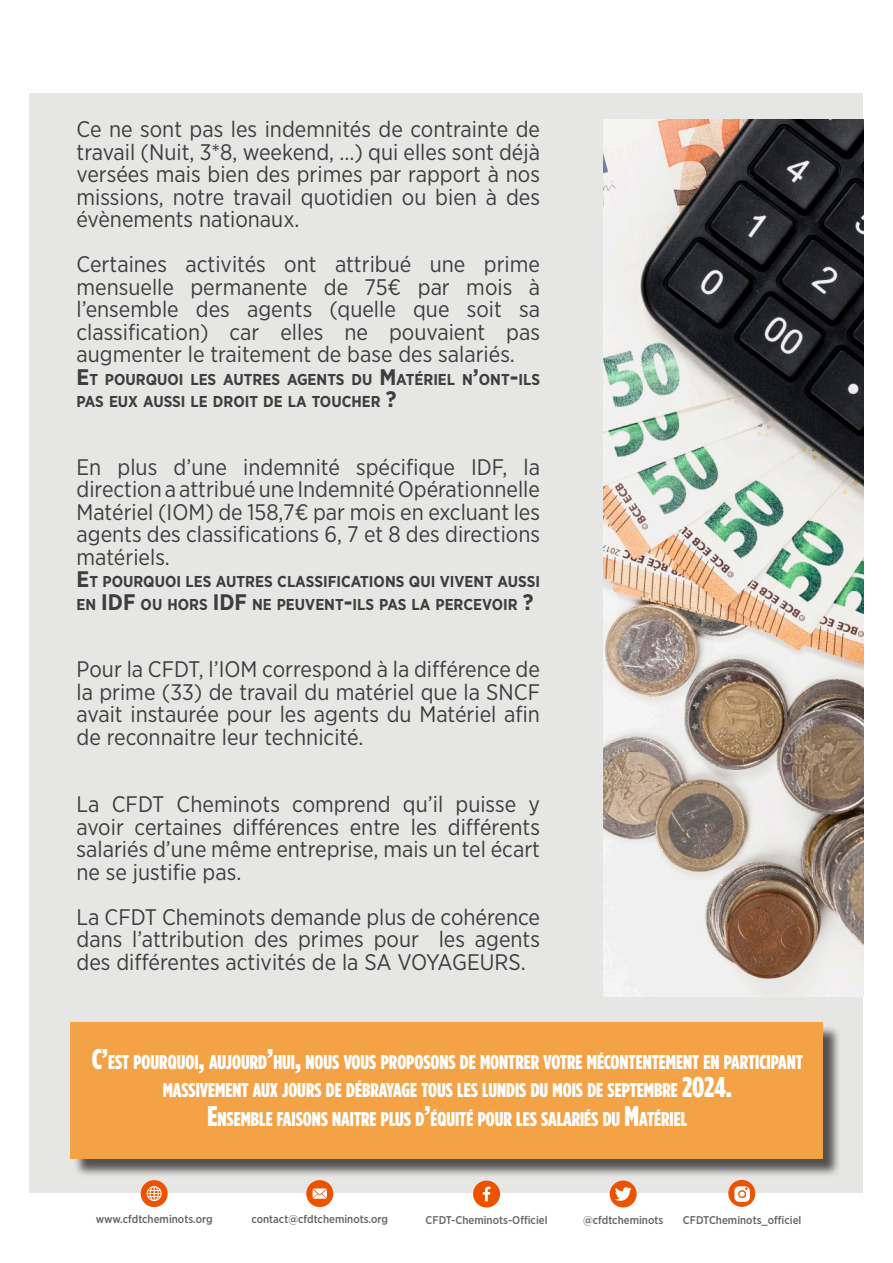
<style>
.page{position:relative;width:893px;height:1263px;background:#fff}
.page>*{position:absolute;margin:0;border:0;box-sizing:border-box;transform-origin:0 0}
.t1{font:22.5px/22.5px "Gotham Narrow";color:#3e3e3f;text-align:justify}
.t2{font:700 22.5px "Gotham Narrow";color:#3e3e3f}
.t3{font:900 19.95px/28.5px "Gotham Condensed";color:#fff;text-align:center}
.t4{font:700 15.75px/22.5px "Gotham Narrow";color:#3e3e3f}
.t5{font:500 11.25px "Gotham Narrow";color:#636366}
.s1{font-size:22.5px}
.s2{font-size:15.75px}
.s3{font-size:28.5px}
</style>
<div class="page">
<div style="left:30px;top:94px;width:833px;height:1099px;background:#e6e6e4"></div>
<div style="left:73px;top:1025px;width:768px;height:153px;background:#231f20;opacity:.75"></div>
<div style="left:70px;top:1023px;width:753px;height:136px;background:#f4a246"></div>
<div style="left:141px;top:1180px;width:27px;height:27px;background:#ed5200;border-radius:50%"></div>
<svg style="left:147px;top:1186px;width:15px;height:15px"></svg>
<div style="left:306px;top:1180px;width:27px;height:27px;background:#ed5200;border-radius:50%"></div>
<svg style="left:313px;top:1188px;width:14px;height:11px"></svg>
<div style="left:473px;top:1180px;width:27px;height:27px;background:#ed5200;border-radius:50%"></div>
<svg style="left:483px;top:1187px;width:7px;height:14px"></svg>
<div style="left:610px;top:1180px;width:27px;height:27px;background:#ed5200;border-radius:50%"></div>
<svg style="left:615px;top:1187px;width:16px;height:14px"></svg>
<div style="left:728px;top:1180px;width:27px;height:27px;background:#ed5200;border-radius:50%"></div>
<svg style="left:734px;top:1186px;width:16px;height:16px"></svg>
<img style="left:604px;top:119px;width:259px;height:877px">
<p class="t1" style="left:77px;top:117px;width:465px">Ce ne sont pas les indemnités de contrainte de travail (Nuit, 3*8, weekend, …) qui elles sont déjà versées mais bien des primes par rapport à nos missions, notre travail quotidien ou bien à des évènements nationaux.</p>
<p class="t1" style="left:77px;top:252px;width:465px">Certaines activités ont attribué une prime mensuelle permanente de 75€ par mois à l’ensemble des agents (quelle que soit sa classification) car elles ne pouvaient pas augmenter le traitement de base des salariés.</p>
<p class="t4" style="left:77px;top:368px;width:465px"><span class="s1">E</span>T POURQUOI LES AUTRES AGENTS DU <span class="s1">M</span>ATÉRIEL N<span class="s1">’</span>ONT<span class="s1">-</span>ILS<br>PAS EUX AUSSI LE DROIT DE LA TOUCHER <span class="s1">?</span></p>
<p class="t1" style="left:77px;top:455px;width:465px">En plus d’une indemnité spécifique IDF, la direction a attribué une Indemnité Opérationnelle Matériel (IOM) de 158,7€ par mois en excluant les agents des classifications 6, 7 et 8 des directions matériels.</p>
<p class="t4" style="left:77px;top:570px;width:465px"><span class="s1">E</span>T POURQUOI LES AUTRES CLASSIFICATIONS QUI VIVENT AUSSI</p>
<p class="t2" style="left:77px;top:587px;width:37px"><span class="s2">EN</span> IDF</p>
<p class="t4" style="left:141px;top:593px;width:84px">OU HORS <span class="s1">IDF</span></p>
<p class="t4" style="left:252px;top:593px;width:283px">NE PEUVENT<span class="s1">-</span>ILS PAS LA PERCEVOIR <span class="s1">?</span></p>
<p class="t1" style="left:77px;top:657px;width:465px">Pour la CFDT, l’IOM correspond à la différence de la prime (33) de travail du matériel que la SNCF avait instaurée pour les agents du Matériel afin de reconnaitre leur technicité.</p>
<p class="t1" style="left:77px;top:792px;width:465px">La CFDT Cheminots comprend qu’il puisse y avoir certaines différences entre les différents salariés d’une même entreprise, mais un tel écart ne se justifie pas.</p>
<p class="t1" style="left:77px;top:905px;width:465px">La CFDT Cheminots demande plus de cohérence dans l’attribution des primes pour les agents des différentes activités de la SA VOYAGEURS.</p>
<p class="t3" style="left:92px;top:1047px;width:713px"><span class="s3">C’</span>EST POURQUOI<span class="s3">,</span> AUJOURD<span class="s3">’</span>HUI<span class="s3">,</span> NOUS VOUS PROPOSONS DE MONTRER VOTRE MÉCONTENTEMENT EN PARTICIPANT<br>MASSIVEMENT AUX JOURS DE DÉBRAYAGE TOUS LES LUNDIS DU MOIS DE SEPTEMBRE <span class="s3">2024.</span></p>
<p class="t3" style="left:207px;top:1104px;width:481px"><span class="s3">E</span>NSEMBLE FAISONS NAITRE PLUS D<span class="s3">’</span>ÉQUITÉ POUR LES SALARIÉS DU <span class="s3">M</span>ATÉRIEL</p>
<p class="t5" style="left:96px;top:1212px;width:118px">www.cfdtcheminots.org</p>
<p class="t5" style="left:251px;top:1212px;width:138px">contact@cfdtcheminots.org</p>
<p class="t5" style="left:426px;top:1212px;width:123px">CFDT-Cheminots-Officiel</p>
<p class="t5" style="left:583px;top:1212px;width:82px">@cfdtcheminots</p>
<p class="t5" style="left:683px;top:1213px;width:120px">CFDTCheminots_officiel</p>
</div>
